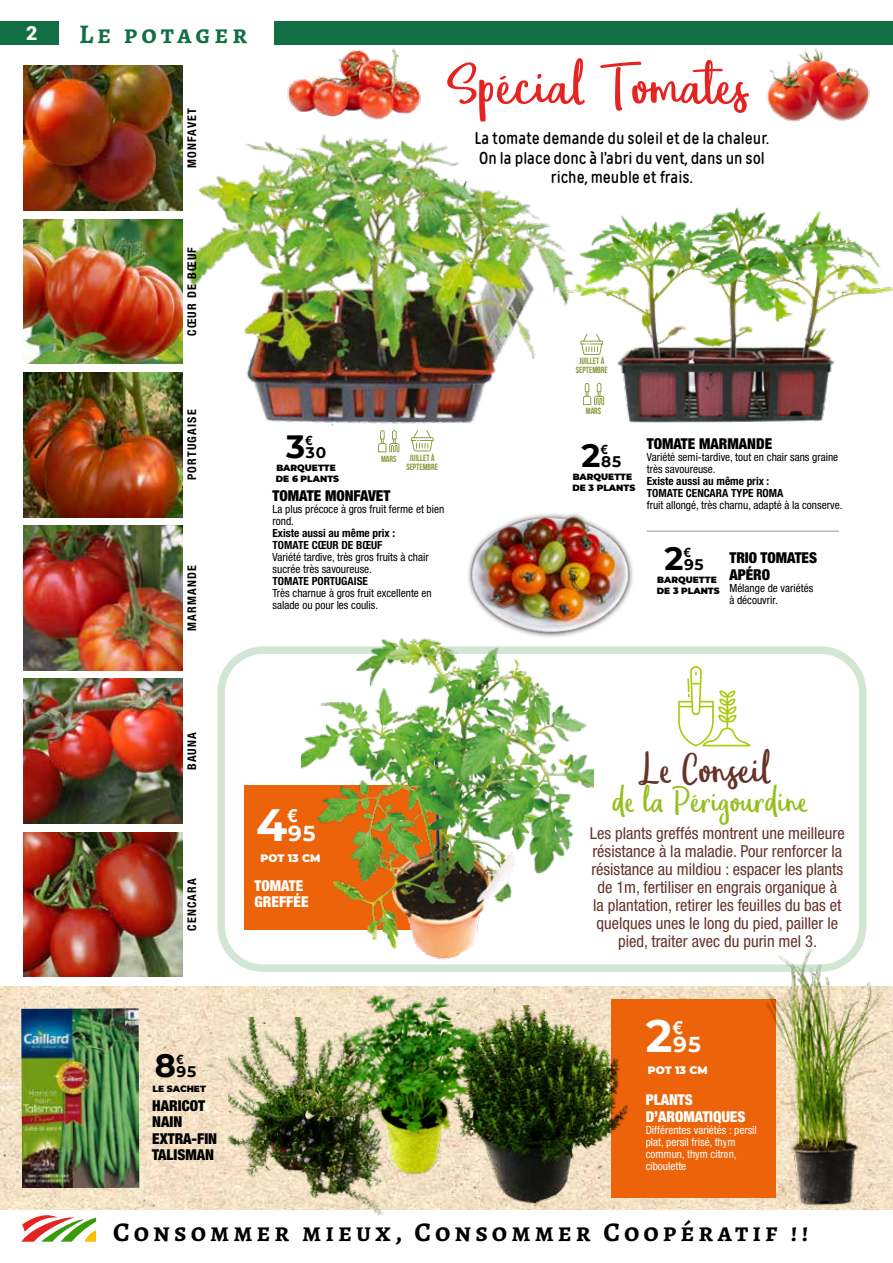
<style>
.page{position:relative;width:893px;height:1263px;background:#fff}
.page>*{position:absolute;margin:0;border:0;box-sizing:border-box;transform-origin:0 0}
.t1{font:65.4px "Eufoniem One";color:#e52320}
.t2{font:48.6px "Eufoniem One";color:#663329}
.t3{font:700 45.15px "Montserrat";color:#fff}
.t4{font:39px "Eufoniem One";color:#95bf1f}
.t5{font:700 32.25px "Montserrat";color:#000}
.t6{font:700 27px "Alegreya";letter-spacing:.15em;color:#000}
.t7{font:700 27px "Alegreya";letter-spacing:.145em;color:#116f43}
.t8{font:700 21.6px "Montserrat";color:#fff}
.t9{font:900 19.5px "Roboto";color:#fff}
.t10{font:700 18.15px "Helvetica Neue LT Std";color:#fff}
.t11{font:17.25px/19.5px "Matias";color:#000;text-align:center}
.t12{font:condensed 16.5px/18px "Helvetica Neue LT Std";color:#663329;text-align:center}
.t13{font:700 15.3px "Montserrat";letter-spacing:.05em;color:#000}
.t14{font:900 condensed 15px/16.5px "Helvetica Neue LT Std";color:#000}
.t15{font:900 condensed 15px/16.5px "Helvetica Neue LT Std";color:#fff}
.t16{font:700 12.9px "Helvetica Neue LT Std";color:#000}
.t17{font:700 condensed 12px "Helvetica Neue LT Std";letter-spacing:.1em;color:#000}
.t18{font:condensed 11.25px/12px "Helvetica Neue LT Std";color:#000}
.t19{font:700 condensed 11.25px/12px "Helvetica Neue LT Std";color:#000}
.t20{font:condensed 11.25px/12px "Helvetica Neue LT Std";color:#fff}
.t21{font:900 10.8px "Montserrat";color:#fff}
.t22{font:900 9px/10.5px "Montserrat";color:#000}
.t23{font:700 9px/9px "Bebas Neue";color:#899737;text-align:center}
</style>
<div class="page">
<div style="left:217px;top:646px;width:649px;height:326px;border:8px solid #d1e7d4;border-radius:42px"></div>
<img style="left:0;top:987px;width:731px;height:223px">
<div style="left:274px;top:21px;width:619px;height:24px;background:#116f43"></div>
<div style="left:611px;top:999px;width:164px;height:198px;background:#ec6309"></div>
<div style="left:244px;top:785px;width:202px;height:144px;background:#ec6309"></div>
<svg style="left:21px;top:1215px;width:75px;height:27px"></svg>
<div style="left:0;top:21px;width:59px;height:24px;background:#116f43"></div>
<img style="left:182px;top:110px;width:381px;height:353px">
<img style="left:563px;top:207px;width:330px;height:216px">
<svg style="left:378px;top:430px;width:21px;height:22px"></svg>
<svg style="left:583px;top:383px;width:21px;height:22px"></svg>
<svg style="left:411px;top:430px;width:22px;height:21px"></svg>
<svg style="left:580px;top:333px;width:23px;height:22px"></svg>
<img style="left:468px;top:513px;width:165px;height:114px">
<img style="left:21px;top:1008px;width:118px;height:180px">
<img style="left:449px;top:1005px;width:182px;height:199px">
<img style="left:731px;top:930px;width:162px;height:280px">
<img style="left:320px;top:1008px;width:186px;height:170px">
<img style="left:229px;top:1017px;width:165px;height:199px">
<img style="left:24px;top:66px;width:158px;height:145px">
<img style="left:24px;top:219px;width:158px;height:145px">
<img style="left:24px;top:372px;width:158px;height:145px">
<img style="left:24px;top:526px;width:158px;height:144px">
<img style="left:24px;top:679px;width:158px;height:145px">
<img style="left:24px;top:832px;width:158px;height:145px">
<img style="left:766px;top:47px;width:104px;height:75px">
<img style="left:279px;top:48px;width:148px;height:80px">
<svg style="left:678px;top:666px;width:73px;height:80px"></svg>
<hr style="left:647px;top:531px;width:192px;height:1px;background:#999">
<img style="left:302px;top:619px;width:292px;height:389px">
<h3 class="t9" style="left:26px;top:20px;width:13px">2</h3>
<h3 class="t7" style="left:79px;top:15px;width:170px">Le potager</h3>
<p class="t17" style="left:185px;top:168px;width:62px;rotate:-90deg">MONFAVET</p>
<p class="t17" style="left:185px;top:336px;width:90px;rotate:-90deg">CŒUR DE BŒUF</p>
<p class="t17" style="left:185px;top:480px;width:72px;rotate:-90deg">PORTUGAISE</p>
<p class="t17" style="left:185px;top:631px;width:67px;rotate:-90deg">MARMANDE</p>
<h1 class="t1" style="left:447px;top:51px;width:303px">Spécial Tomates</h1>
<h3 class="t11" style="left:475px;top:129px;width:296px">La tomate demande du soleil et de la chaleur.<br>On la place donc à l’abri du vent, dans un sol riche, meuble et frais.</h3>
<p class="t23" style="left:576px;top:356px;width:33px">JUILLET À<br>SEPTEMBRE</p>
<p class="t23" style="left:586px;top:406px;width:17px">MARS</p>
<h3 class="t5" style="left:286px;top:423px;width:21px">3</h3>
<p class="t16" style="left:305px;top:432px;width:9px">€</p>
<h3 class="t13" style="left:306px;top:442px;width:22px">30</h3>
<p class="t22" style="left:276px;top:462px;width:65px">BARQUETTE<br>DE 6 PLANTS</p>
<p class="t23" style="left:381px;top:454px;width:17px">MARS</p>
<p class="t23" style="left:406px;top:453px;width:33px">JUILLET À<br>SEPTEMBRE</p>
<h3 class="t14" style="left:273px;top:488px;width:119px">TOMATE MONFAVET</h3>
<p class="t18" style="left:273px;top:503px;width:173px">La plus précoce à gros fruit ferme et bien rond.</p>
<p class="t19" style="left:273px;top:527px;width:124px">Existe aussi au même prix :<br>TOMATE CŒUR DE BŒUF</p>
<p class="t18" style="left:273px;top:551px;width:158px">Variété tardive, très gros fruits à chair sucrée très savoureuse.</p>
<p class="t19" style="left:273px;top:575px;width:97px">TOMATE PORTUGAISE</p>
<p class="t18" style="left:273px;top:587px;width:161px">Très charnue à gros fruit excellente en salade ou pour les coulis.</p>
<h3 class="t5" style="left:581px;top:432px;width:20px">2</h3>
<p class="t16" style="left:600px;top:441px;width:9px">€</p>
<h3 class="t13" style="left:601px;top:450px;width:22px">85</h3>
<p class="t22" style="left:572px;top:471px;width:64px">BARQUETTE<br>DE 3 PLANTS</p>
<h3 class="t14" style="left:647px;top:435px;width:127px">TOMATE MARMANDE</h3>
<p class="t18" style="left:647px;top:451px;width:193px">Variété semi-tardive, tout en chair sans graine très savoureuse.</p>
<p class="t19" style="left:647px;top:475px;width:138px">Existe aussi au même prix :<br>TOMATE CENCARA TYPE ROMA</p>
<p class="t18" style="left:647px;top:499px;width:197px">fruit allongé, très charnu, adapté à la conserve.</p>
<h3 class="t5" style="left:664px;top:535px;width:20px">2</h3>
<p class="t16" style="left:683px;top:544px;width:9px">€</p>
<h3 class="t13" style="left:684px;top:554px;width:21px">95</h3>
<p class="t22" style="left:657px;top:574px;width:64px">BARQUETTE<br>DE 3 PLANTS</p>
<h3 class="t14" style="left:729px;top:549px;width:89px">TRIO TOMATES<br>APÉRO</h3>
<p class="t18" style="left:729px;top:581px;width:85px">Mélange de variétés à découvrir.</p>
<p class="t17" style="left:185px;top:770px;width:40px;rotate:-90deg">BAUNA</p>
<p class="t17" style="left:185px;top:931px;width:54px;rotate:-90deg">CENCARA</p>
<h3 class="t3" style="left:256px;top:792px;width:33px">4</h3>
<h3 class="t10" style="left:287px;top:804px;width:12px">€</h3>
<h3 class="t8" style="left:288px;top:817px;width:29px">95</h3>
<p class="t21" style="left:260px;top:850px;width:61px">POT 13 CM</p>
<h3 class="t15" style="left:255px;top:877px;width:55px">TOMATE<br>GREFFÉE</h3>
<h3 class="t5" style="left:155px;top:1042px;width:23px">8</h3>
<p class="t16" style="left:176px;top:1051px;width:9px">€</p>
<h3 class="t13" style="left:177px;top:1061px;width:21px">95</h3>
<p class="t22" style="left:153px;top:1083px;width:55px">LE SACHET</p>
<h3 class="t14" style="left:152px;top:1097px;width:66px">HARICOT<br>NAIN<br>EXTRA-FIN<br>TALISMAN</h3>
<h2 class="t2" style="left:638px;top:743px;width:136px">Le Conseil</h2>
<p class="t12" style="left:590px;top:824px;width:256px">Les plants greffés montrent une meilleure résistance à la maladie. Pour renforcer la résistance au mildiou : espacer les plants de 1m, fertiliser en engrais organique à<br>la plantation, retirer les feuilles du bas et quelques unes le long du pied, pailler le pied, traiter avec du purin mel 3.</p>
<h3 class="t4" style="left:612px;top:781px;width:198px">de la Périgourdine</h3>
<h3 class="t3" style="left:646px;top:1004px;width:28px">2</h3>
<h3 class="t10" style="left:672px;top:1016px;width:12px">€</h3>
<h3 class="t8" style="left:673px;top:1029px;width:29px">95</h3>
<p class="t21" style="left:648px;top:1062px;width:61px">POT 13 CM</p>
<h3 class="t15" style="left:646px;top:1091px;width:101px">PLANTS<br>D’AROMATIQUES</h3>
<p class="t20" style="left:646px;top:1124px;width:113px">Différentes variétés : persil plat, persil frisé, thym commun, thym citron, ciboulette</p>
<h3 class="t6" style="left:113px;top:1213px;width:697px">Consommer mieux, Consommer Coopératif !!</h3>
</div>
